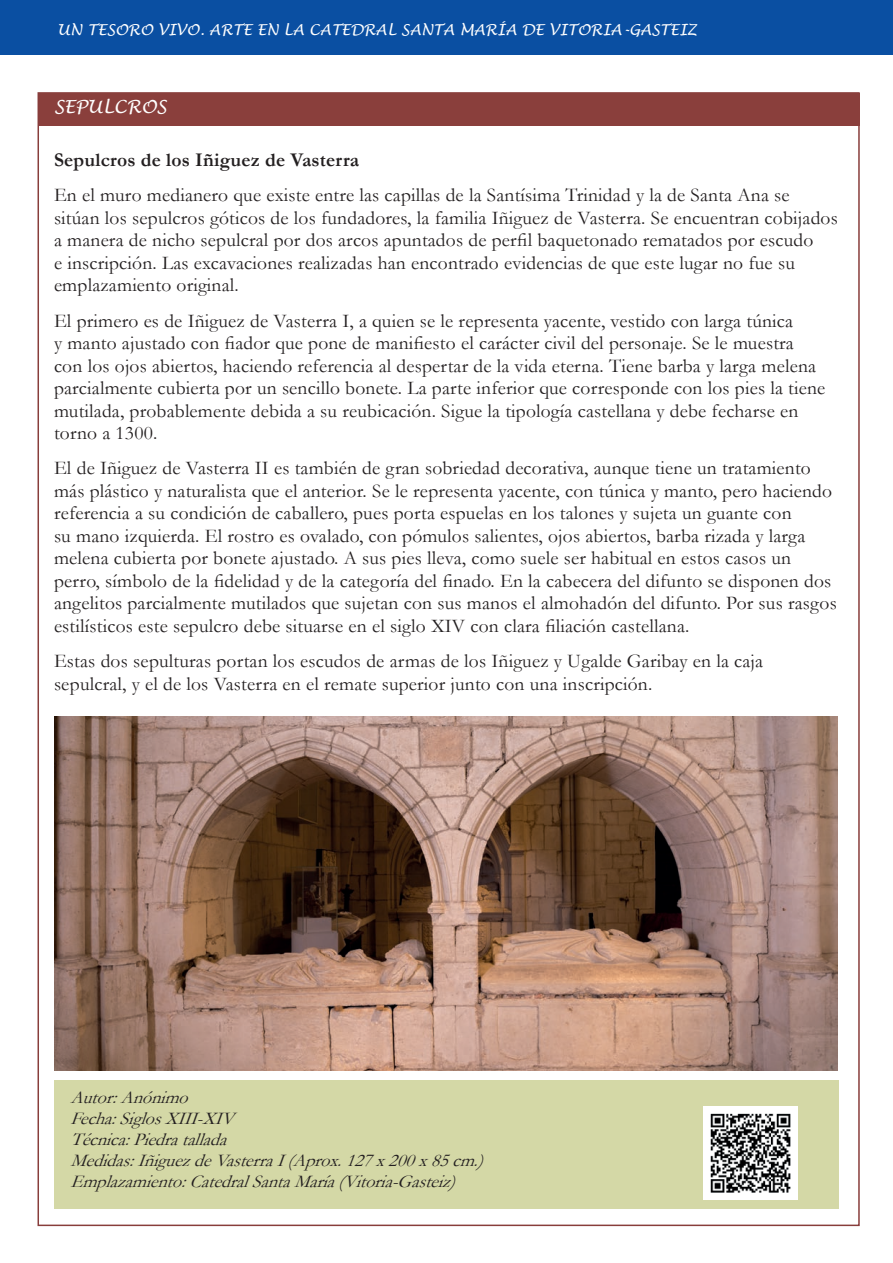
<style>
.page{position:relative;width:893px;height:1263px;background:#fff}
.page>*{position:absolute;margin:0;border:0;box-sizing:border-box;transform-origin:0 0}
.t1{font:19.5px/22.5px "Garamond";letter-spacing:.01em;color:#231f20}
.t2{font:700 19.5px "Garamond";letter-spacing:.01em;color:#231f20}
.t3{font:italic 18px/21px "Garamond";color:#231f20}
.t4{font:italic 18px "Lucida Handwriting";color:#fff}
.t5{font:italic 15px "Lucida Handwriting";color:#fff}
</style>
<div class="page">
<div style="left:0;top:0;width:893px;height:54px;background:#0a4fa2"></div>
<div style="left:39px;top:93px;width:820px;height:33px;background:#8a3f3c"></div>
<img style="left:54px;top:716px;width:783px;height:354px">
<div style="left:54px;top:1081px;width:785px;height:128px;background:#d4d8a6"></div>
<img style="left:704px;top:1106px;width:93px;height:93px">
<p class="t5" style="left:57px;top:20px;width:641px">UN TESORO VIVO. ARTE EN LA CATEDRAL SANTA MARÍA DE VITORIA-GASTEIZ</p>
<p class="t4" style="left:54px;top:96px;width:114px">SEPULCROS</p>
<p class="t2" style="left:54px;top:147px;width:307px">Sepulcros de los Iñiguez de Vasterra</p>
<p class="t1" style="left:54px;top:183px;width:785px">En el muro medianero que existe entre las capillas de la Santísima Trinidad y la de Santa Ana se sitúan los sepulcros góticos de los fundadores, la familia Iñiguez de Vasterra. Se encuentran cobijados a manera de nicho sepulcral por dos arcos apuntados de perfil baquetonado rematados por escudo<br>e inscripción. Las excavaciones realizadas han encontrado evidencias de que este lugar no fue su emplazamiento original.</p>
<p class="t1" style="left:54px;top:309px;width:773px">El primero es de Iñiguez de Vasterra I, a quien se le representa yacente, vestido con larga túnica<br>y manto ajustado con fiador que pone de manifiesto el carácter civil del personaje. Se le muestra con los ojos abiertos, haciendo referencia al despertar de la vida eterna. Tiene barba y larga melena parcialmente cubierta por un sencillo bonete. La parte inferior que corresponde con los pies la tiene mutilada, probablemente debida a su reubicación. Sigue la tipología castellana y debe fecharse en torno a 1300.</p>
<p class="t1" style="left:54px;top:456px;width:784px">El de Iñiguez de Vasterra II es también de gran sobriedad decorativa, aunque tiene un tratamiento más plástico y naturalista que el anterior. Se le representa yacente, con túnica y manto, pero haciendo referencia a su condición de caballero, pues porta espuelas en los talones y sujeta un guante con<br>su mano izquierda. El rostro es ovalado, con pómulos salientes, ojos abiertos, barba rizada y larga melena cubierta por bonete ajustado. A sus pies lleva, como suele ser habitual en estos casos un perro, símbolo de la fidelidad y de la categoría del finado. En la cabecera del difunto se disponen dos angelitos parcialmente mutilados que sujetan con sus manos el almohadón del difunto. Por sus rasgos estilísticos este sepulcro debe situarse en el siglo XIV con clara filiación castellana.</p>
<p class="t1" style="left:54px;top:649px;width:711px">Estas dos sepulturas portan los escudos de armas de los Iñiguez y Ugalde Garibay en la caja sepulcral, y el de los Vasterra en el remate superior junto con una inscripción.</p>
<p class="t3" style="left:71px;top:1086px;width:417px">Autor:Anónimo<br>Fecha:SiglosXIII-XIV<br>Técnica:Piedratallada Medidas:IñiguezdeVasterraI(Aprox.127x200x85cm.)<br>Emplazamiento:CatedralSantaMaría(Vitoria-Gasteiz)</p>
</div>
